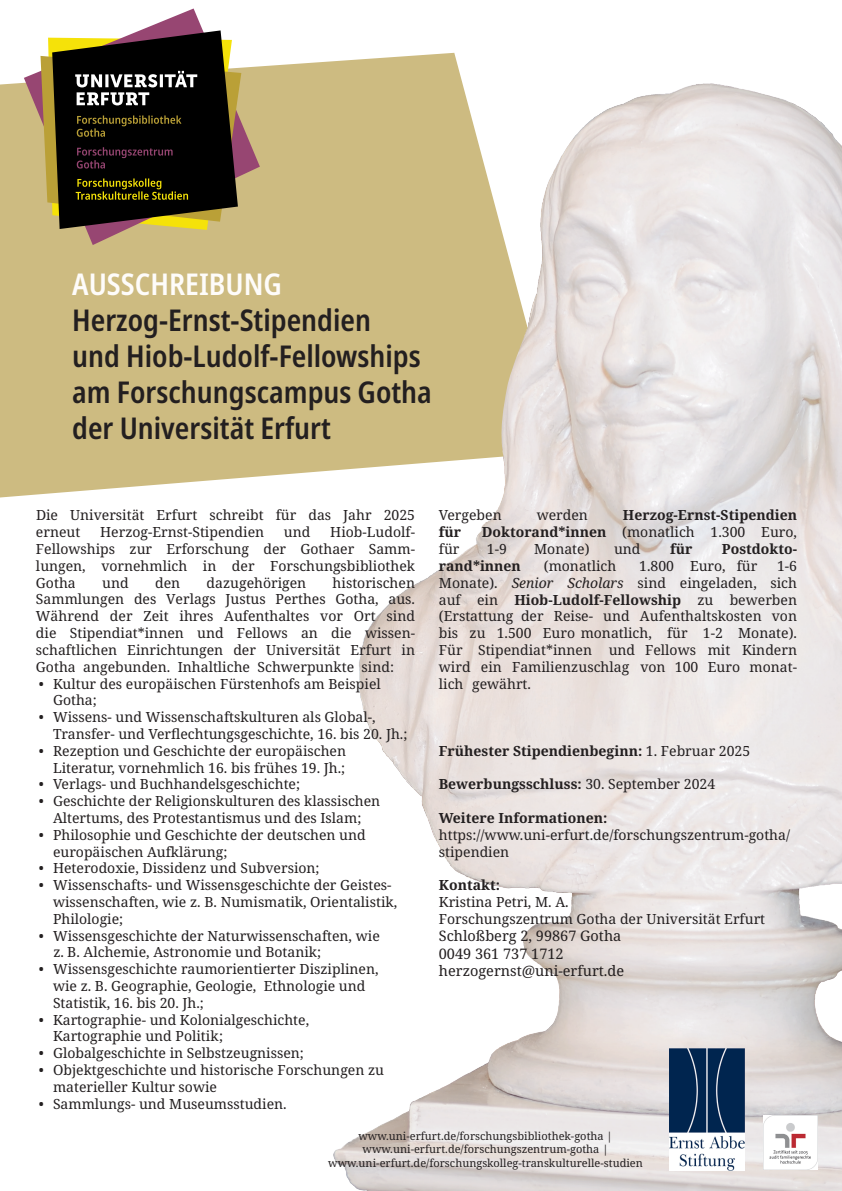
<style>
.page{position:relative;width:842px;height:1191px;background:#fff}
.page>*{position:absolute;margin:0;border:0;box-sizing:border-box;transform-origin:0 0}
.Linksbünd_Flattersat{font:600 condensed 30px "Noto Sans";color:#231f20}
.Linksbünd_Flattersat-2{font:600 condensed 30px "Noto Sans";color:#fefcfa}
.Linksbünd_Flattersat-3{font:14.5px/17.5px "Noto Serif";color:#231f20}
.Linksbünd_Flattersat-4{font:14px/16.8px "Noto Serif";color:#231f20}
.Linksbünd_Flattersat-5{font:700 14px "Noto Serif";color:#231f20}
.t1{font:14px/16.8px "Noto Serif";color:#231f20}
.t2{font:11px/13.2px "Noto Serif";color:#231f20;text-align:center}
.s1{font-style:inherit}
.s2{font-weight:700}
.s3{font-style:italic}
.s4{font-weight:400}
</style>
<div class="page">
<img style="left:333px;top:52px;width:509px;height:1139px">
<svg style="left:0;top:53px;width:528px;height:445px;background:#d3c391"></svg>
<svg style="left:24px;top:9px;width:236px;height:236px;fill:#cdbb81"></svg>
<svg style="left:41px;top:30px;width:200px;height:200px;background:#3e3723"></svg>
<img style="left:669px;top:1049px;width:76px;height:121px">
<img style="left:764px;top:1115px;width:54px;height:54px">
<p class="Linksbünd_Flattersat-2" style="left:72px;top:263px;width:211px">AUSSCHREIBUNG</p>
<p class="Linksbünd_Flattersat" style="left:72px;top:299px;width:300px">Herzog-Ernst-Stipendien</p>
<p class="Linksbünd_Flattersat" style="left:72px;top:335px;width:350px">und Hiob-Ludolf-Fellowships</p>
<p class="Linksbünd_Flattersat" style="left:72px;top:371px;width:361px">am Forschungscampus Gotha</p>
<p class="Linksbünd_Flattersat" style="left:72px;top:407px;width:260px">der Universität Erfurt</p>
<p class="Linksbünd_Flattersat-4" style="left:36px;top:507px;width:380px">Die Universität Erfurt schreibt für das Jahr 2025 erneut</p>
<p class="Linksbünd_Flattersat-4" style="left:36px;top:524px;width:381px;text-align:justify;text-indent:294px">Hiob-Ludolf-Fellowships zur Erforschung der Gothaer Samm&shy;lungen, vornehmlich in der Forschungsbibliothek Gotha</p>
<p class="Linksbünd_Flattersat-4" style="left:100px;top:524px;width:165px">Herzog-Ernst-Stipendien</p>
<p class="Linksbünd_Flattersat-4" style="left:284px;top:524px;width:28px">und</p>
<p class="Linksbünd_Flattersat-4" style="left:36px;top:574px;width:380px;text-align:justify;text-indent:297px">historischen Sammlungen des Verlags Justus Perthes Gotha, aus.<br>Während der Zeit ihres Aufenthaltes vor Ort sind die Stipendiat*innen und Fellows an die wissen&shy;schaftlichen Einrichtungen der Universität Erfurt in Gotha angebunden. Inhaltliche Schwerpunkte sind:</p>
<p class="Linksbünd_Flattersat-4" style="left:53px;top:675px;width:329px;text-indent:-14px">• Kultur des europäischen Fürstenhofs am Beispiel<br>Gotha;</p>
<p class="Linksbünd_Flattersat-4" style="left:53px;top:709px;width:356px;text-indent:-14px">• Wissens- und Wissenschaftskulturen als Global-,<br>Transfer- und Verflechtungsgeschichte, 16. bis 20. Jh.;</p>
<p class="Linksbünd_Flattersat-4" style="left:39px;top:742px;width:309px;text-align:right">• Rezeption und Geschichte der europäischen<br>Literatur, vornehmlich 16. bis frühes 19. Jh.;</p>
<p class="Linksbünd_Flattersat-4" style="left:39px;top:776px;width:263px">• Verlags- und Buchhandelsgeschichte;</p>
<p class="Linksbünd_Flattersat-4" style="left:39px;top:793px;width:343px;text-align:center">• Geschichte der Religionskulturen des klassischen<br>Altertums, des Protestantismus und des Islam;</p>
<p class="Linksbünd_Flattersat-4" style="left:53px;top:826px;width:314px;text-indent:-14px">• Philosophie und Geschichte der deutschen und europäischen Aufklärung;</p>
<p class="Linksbünd_Flattersat-4" style="left:39px;top:860px;width:282px">• Heterodoxie, Dissidenz und Subversion;</p>
<p class="Linksbünd_Flattersat-4" style="left:53px;top:877px;width:346px;text-indent:-14px">• Wissenschafts- und Wissensgeschichte der Geistes&shy;wissenschaften, wie z. B. Numismatik, Orientalistik,<br>Philologie;</p>
<p class="Linksbünd_Flattersat-4" style="left:53px;top:927px;width:328px;text-indent:-15px">• Wissensgeschichte der Naturwissenschaften, wie <span class="s1">z.</span> B. Alchemie, Astronomie und Botanik;</p>
<p class="Linksbünd_Flattersat-4" style="left:53px;top:961px;width:327px;text-indent:-14px">• Wissensgeschichte raumorientierter Disziplinen, wie z. B. Geographie, Geologie, Ethnologie und<br>Statistik, 16. bis 20. Jh.;</p>
<p class="t1" style="left:53px;top:1011px;width:258px;text-indent:-14px"><span class="s1">• Kartographie- und</span> Kolonialgeschichte,<br>Kartographie und Politik<span class="s1">;</span></p>
<p class="t1" style="left:39px;top:1045px;width:266px"><span class="s1">•</span> Globalgeschichte in Selbstzeugnissen;</p>
<p class="Linksbünd_Flattersat-4" style="left:53px;top:1062px;width:333px;text-indent:-14px">• Objektgeschichte und historische Forschungen zu materieller Kultur sowie</p>
<p class="Linksbünd_Flattersat-4" style="left:39px;top:1095px;width:249px">• Sammlungs- und Museumsstudien.</p>
<p class="Linksbünd_Flattersat-4" style="left:102px;top:574px;width:28px">und</p>
<p class="Linksbünd_Flattersat-4" style="left:155px;top:574px;width:27px">den</p>
<p class="Linksbünd_Flattersat-4" style="left:207px;top:574px;width:101px">dazugehörigen</p>
<p class="Linksbünd_Flattersat-4" style="left:439px;top:507px;width:64px">Vergeben</p>
<p class="Linksbünd_Flattersat-4" style="left:537px;top:507px;width:53px">werden</p>
<p class="Linksbünd_Flattersat-5" style="left:623px;top:505px;width:176px">Herzog-Ernst-Stipendien</p>
<p class="Linksbünd_Flattersat-5" style="left:439px;top:522px;width:24px">für</p>
<p class="Linksbünd_Flattersat-4" style="left:482px;top:524px;width:317px"><span class="s2">Doktorand*innen</span> (monatlich 1.300 Euro,</p>
<p class="Linksbünd_Flattersat-4" style="left:439px;top:541px;width:22px">für</p>
<p class="Linksbünd_Flattersat-4" style="left:487px;top:541px;width:21px">1-9</p>
<p class="Linksbünd_Flattersat-4" style="left:534px;top:541px;width:57px">Monate)</p>
<p class="Linksbünd_Flattersat-4" style="left:614px;top:541px;width:28px">und</p>
<p class="Linksbünd_Flattersat-5" style="left:670px;top:539px;width:24px">für</p>
<p class="Linksbünd_Flattersat-5" style="left:722px;top:539px;width:77px">Postdokto-</p>
<p class="Linksbünd_Flattersat-5" style="left:439px;top:556px;width:84px">rand*innen</p>
<p class="Linksbünd_Flattersat-4" style="left:544px;top:558px;width:74px">(monatlich</p>
<p class="Linksbünd_Flattersat-4" style="left:639px;top:558px;width:120px">1.800 Euro, für</p>
<p class="Linksbünd_Flattersat-4" style="left:439px;top:558px;width:360px;text-align:justify;text-indent:338px">1-6<br>Monate). <span class="s3">Senior Scholars</span> sind eingeladen, sich auf ein <span class="s2">Hiob-Ludolf-Fellowship</span> zu bewerben (Erstattung der Reise- und Aufenthaltskosten von bis zu 1.500 Euro monatlich, für 1-2 Monate).<br>Für Stipendiat*innen und Fellows mit Kindern wird ein Familienzuschlag von 100 Euro monat&shy;lich gewährt.</p>
<p class="Linksbünd_Flattersat-5" style="left:439px;top:741px;width:313px">Frühester Stipendienbeginn: <span class="s4">1. Februar 202</span><span class="s4">5</span></p>
<p class="Linksbünd_Flattersat-5" style="left:439px;top:774px;width:278px">Bewerbungsschluss: <span class="s4">30. September 202</span><span class="s4">4</span></p>
<p class="Linksbünd_Flattersat-4" style="left:439px;top:810px;width:353px"><span class="s2">Weitere Informationen: </span>https://www.uni-erfurt.de/forschungszentrum-gotha/ stipendien</p>
<p class="Linksbünd_Flattersat-4" style="left:439px;top:877px;width:328px"><span class="s2">Kontakt:<br></span>Kristina Petri, M. A.<br>Forschungszentrum Gotha der Universität Erfurt</p>
<p class="Linksbünd_Flattersat-3" style="left:439px;top:927px;width:187px">Schloßberg 2, 99867 Gotha<br>0049 361 737 1712 herzogernst@uni-erfurt.de</p>
<p class="t2" style="left:328px;top:1130px;width:316px">www.uni-erfurt.de/forschungsbibliothek-gotha | www.uni-erfurt.de/forschungszentrum-gotha | www.uni-erfurt.de/forschungskolleg-transkulturelle-studien</p>
</div>
